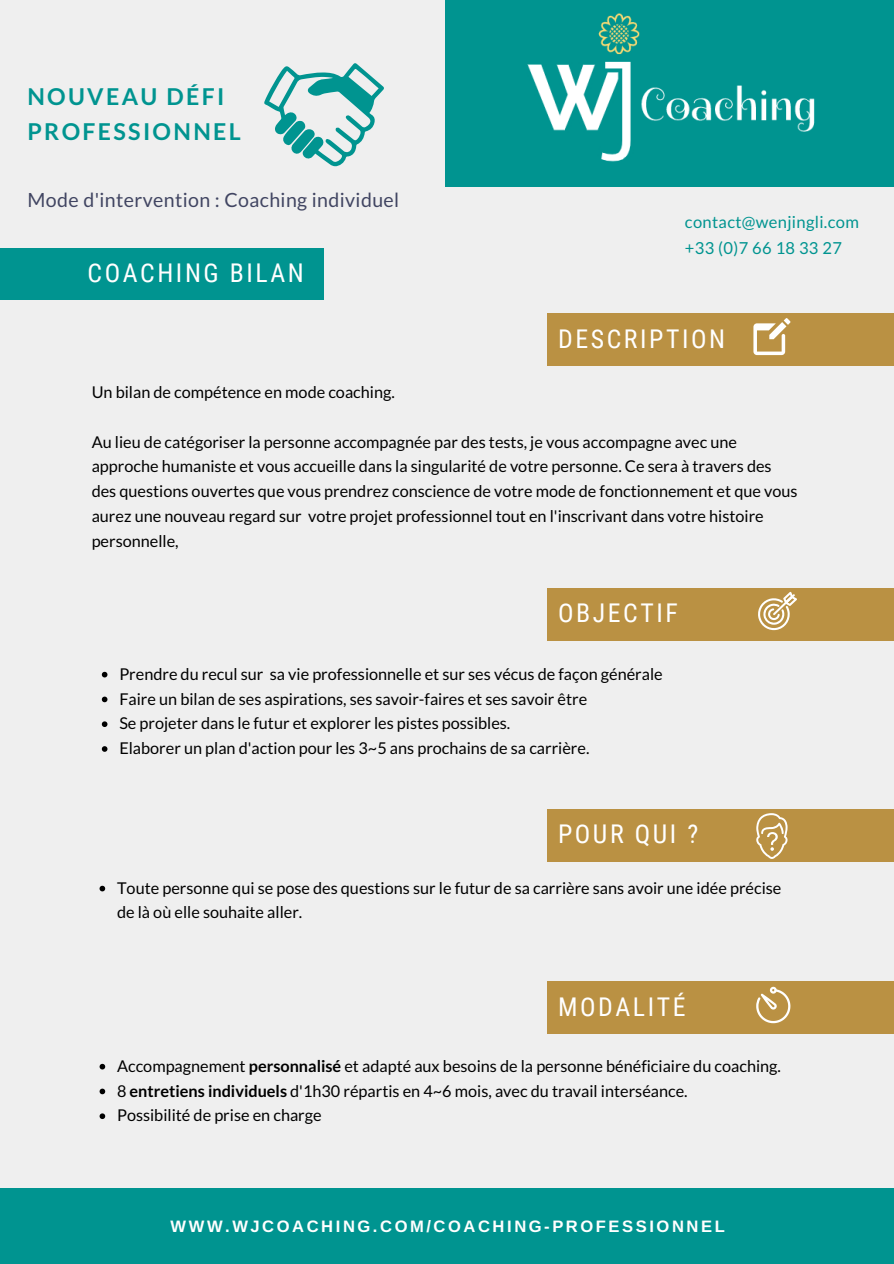
<style>
.page{position:relative;width:894px;height:1264px;background:#fff}
.page>*{position:absolute;margin:0;border:0;box-sizing:border-box;transform-origin:0 0}
.t1{font:25.8px "Roboto Condensed";letter-spacing:.1em;color:#fff}
.t2{font:700 23.25px/35px "Lato";letter-spacing:.1em;color:#009490}
.t3{font:19.5px "Lato";letter-spacing:.02em;color:#414562}
.t4{font:700 16.5px "Arimo";letter-spacing:.155em;color:#fff}
.t5{font:16.5px "Lato";letter-spacing:.02em;color:#009490}
.t6{font:16.2px/24.8px "Lato";color:#000}
.s1{font-weight:700}
</style>
<div class="page">
<div style="left:0;top:0;width:893px;height:1263px;background:#efefef"></div>
<div style="left:0;top:1188px;width:893px;height:75px;background:#009490"></div>
<div style="left:446px;top:0;width:447px;height:187px;background:#009490"></div>
<div style="left:547px;top:588px;width:346px;height:53px;background:#ba9143"></div>
<div style="left:547px;top:809px;width:346px;height:53px;background:#ba9143"></div>
<div style="left:547px;top:981px;width:346px;height:53px;background:#ba9143"></div>
<div style="left:547px;top:313px;width:346px;height:53px;background:#ba9143"></div>
<img style="left:527px;top:13px;width:288px;height:149px">
<div style="left:0;top:248px;width:324px;height:51px;background:#009490"></div>
<svg style="left:264px;top:63px;width:120px;height:103px"></svg>
<svg style="left:753px;top:318px;width:37px;height:37px"></svg>
<svg style="left:756px;top:813px;width:31px;height:46px"></svg>
<svg style="left:756px;top:986px;width:34px;height:37px"></svg>
<svg style="left:102px;top:672px;width:5px;height:5px"></svg>
<svg style="left:102px;top:696px;width:5px;height:6px"></svg>
<svg style="left:102px;top:721px;width:5px;height:6px"></svg>
<svg style="left:102px;top:746px;width:5px;height:5px"></svg>
<svg style="left:99px;top:885px;width:6px;height:6px"></svg>
<svg style="left:99px;top:1063px;width:6px;height:6px"></svg>
<svg style="left:99px;top:1088px;width:6px;height:6px"></svg>
<svg style="left:99px;top:1113px;width:6px;height:6px"></svg>
<svg style="left:758px;top:592px;width:38px;height:38px"></svg>
<p class="t2" style="left:27px;top:79px;width:215px">NOUVEAU DÉFI<br>PROFESSIONNEL</p>
<p class="t3" style="left:28px;top:188px;width:373px">Mode d'intervention : Coaching individuel</p>
<p class="t1" style="left:87px;top:258px;width:218px">COACHING BILAN</p>
<p class="t5" style="left:684px;top:212px;width:175px">contact@wenjingli.com</p>
<p class="t5" style="left:684px;top:238px;width:158px">+33 (0)7 66 18 33 27</p>
<p class="t1" style="left:558px;top:324px;width:168px">DESCRIPTION</p>
<p class="t6" style="left:92px;top:379px;width:304px">Un bilan de compétence en mode coaching.</p>
<p class="t6" style="left:92px;top:429px;width:707px">Au lieu de catégoriser la personne accompagnée par des tests, je vous accompagne avec une approche humaniste et vous accueille dans la singularité de votre personne. Ce sera à travers des des questions ouvertes que vous prendrez conscience de votre mode de fonctionnement et que vous aurez une nouveau regard sur votre projet professionnel tout en l'inscrivant dans votre histoire personnelle,</p>
<p class="t1" style="left:558px;top:598px;width:121px">OBJECTIF</p>
<p class="t6" style="left:119px;top:661px;width:544px">Prendre du recul sur sa vie professionnelle et sur ses vécus de façon générale</p>
<p class="t6" style="left:119px;top:686px;width:469px">Faire un bilan de ses aspirations, ses savoir-faires et ses savoir être</p>
<p class="t6" style="left:119px;top:710px;width:392px">Se projeter dans le futur et explorer les pistes possibles.</p>
<p class="t6" style="left:119px;top:735px;width:471px">Elaborer un plan d'action pour les 3~5 ans prochains de sa carrière.</p>
<p class="t1" style="left:558px;top:818px;width:142px">POUR QUI ?</p>
<p class="t6" style="left:117px;top:875px;width:665px">Toute personne qui se pose des questions sur le futur de sa carrière sans avoir une idée précise de là où elle souhaite aller.</p>
<p class="t1" style="left:558px;top:991px;width:129px">MODALITÉ</p>
<p class="t6" style="left:117px;top:1053px;width:665px">Accompagnement <span class="s1">personnalisé</span> et adapté aux besoins de la personne bénéficiaire du coaching.</p>
<p class="t6" style="left:117px;top:1077px;width:572px">8 <span class="s1">entretiens individuels</span> d'1h30 répartis en 4~6 mois, avec du travail interséance.</p>
<p class="t6" style="left:117px;top:1102px;width:206px">Possibilité de prise en charge</p>
<p class="t4" style="left:170px;top:1217px;width:555px">WWW.WJCOACHING.COM/COACHING-PROFESSIONNEL</p>
</div>
